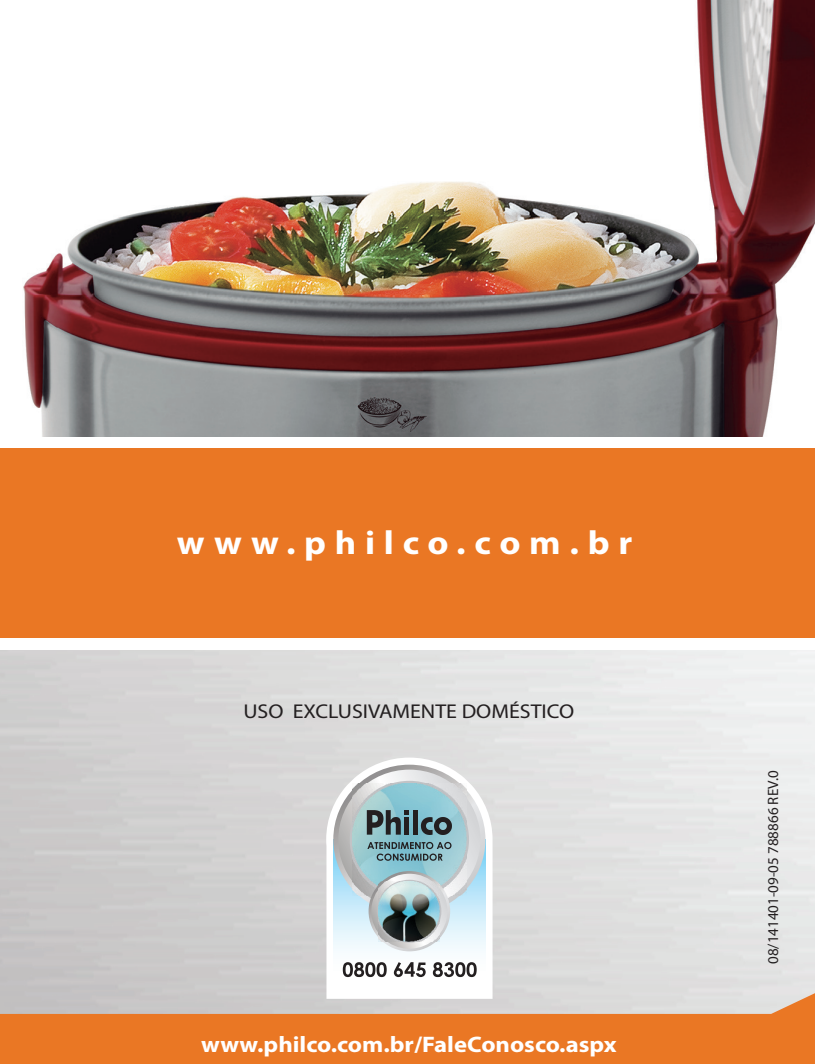
<style>
.page{position:relative;width:815px;height:1064px;background:#fff}
.page>*{position:absolute;margin:0;border:0;box-sizing:border-box;transform-origin:0 0}
.t1{font:700 33.5px "Myriad Pro";letter-spacing:.24em;color:#fff;scale:1.1 1}
.t2{font:700 22.5px "Myriad Pro";color:#fff;scale:1.1 1}
.t3{font:20px "Myriad Pro";color:#231f20;scale:1.1 1}
.t4{font:15px "Myriad Pro";color:#231f20}
</style>
<div class="page">
<div style="left:0;top:441px;width:815px;height:203px;background:#ea7724"></div>
<svg style="left:0;top:992px;width:815px;height:71px;background:#e38f52"></svg>
<svg style="left:319px;top:750px;width:181px;height:255px"></svg>
<svg style="left:333px;top:764px;width:152px;height:227px"></svg>
<div style="left:0;top:436px;width:815px;height:11px;background:#fff"></div>
<div style="left:0;top:638px;width:815px;height:12px;background:#fff"></div>
<img style="left:23px;top:0;width:792px;height:436px">
<h1 class="t1" style="left:177px;top:521px;width:416px">www.philco.com.br</h1>
<p class="t3" style="left:243px;top:698px;width:302px">USO EXCLUSIVAMENTE DOMÉSTICO</p>
<p class="t2" style="left:201px;top:1029px;width:379px">www.philco.com.br/FaleConosco.aspx</p>
<p class="t4" style="left:764px;top:963px;width:195px;rotate:-90deg">08/141401-09-05 788866 REV.0</p>
</div>
